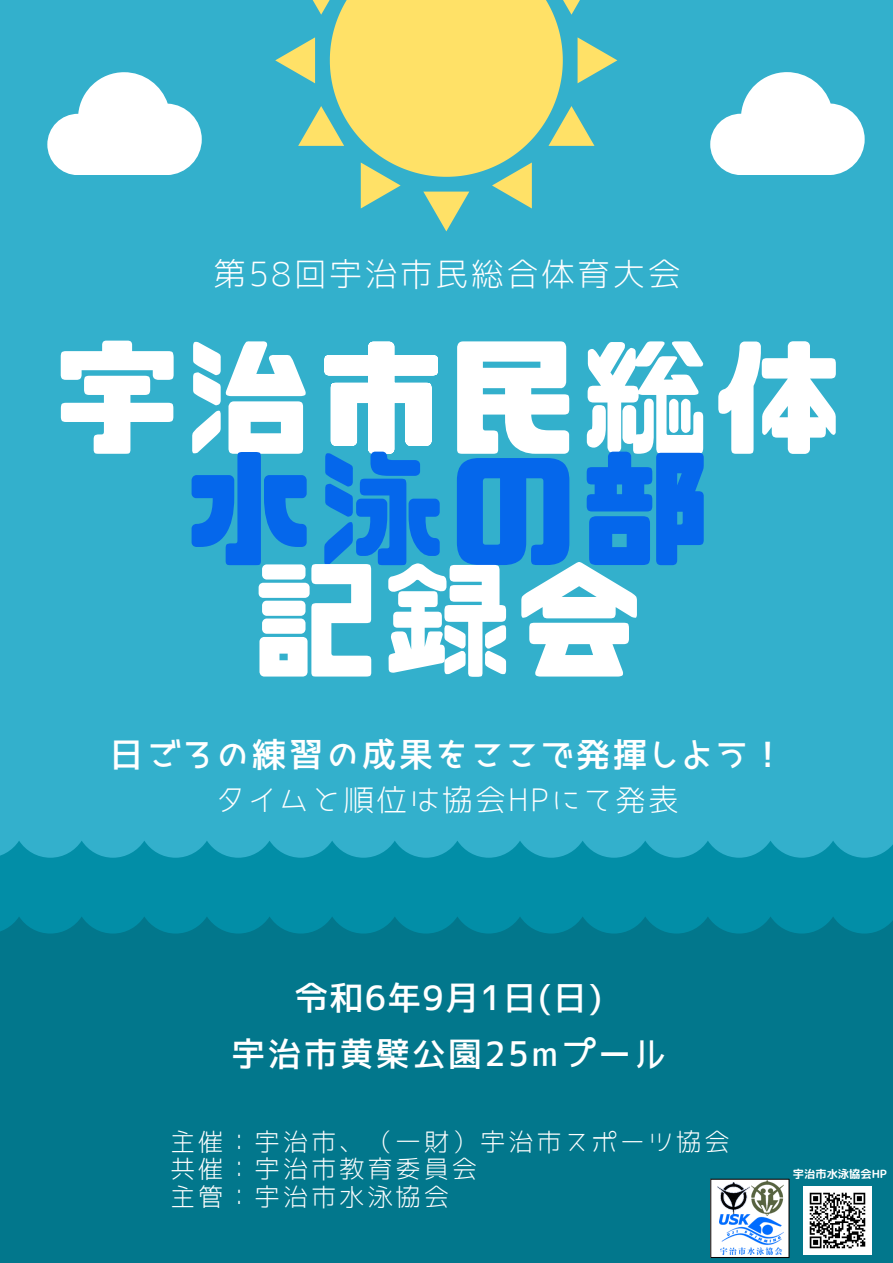
<style>
.page{position:relative;width:893px;height:1263px;background:#33b0cc}
.page>*{position:absolute;margin:0;border:0;box-sizing:border-box;transform-origin:0 0}
.t1{font:128.1px/111.4px "CP Font";letter-spacing:.03em;color:#fff;text-align:center}
.t2{font:34.58px "JK Gothic M";letter-spacing:.07em;color:#fff}
.t3{font:33.75px "JK Gothic M";letter-spacing:.07em;color:#fff}
.t4{font:33.75px "JK Gothic M";letter-spacing:.04em;color:#fff}
.t5{font:33.08px "JK Gothic L";letter-spacing:.07em;color:#fff}
.t6{font:30.75px "JK Gothic L";letter-spacing:.07em;color:#fff}
.t7{font:25.35px/27.6px "JK Gothic L";letter-spacing:.11em;color:#fff}
.t8{font:11.25px "rounded mplus 1 p bold";color:#fff}
.s1{color:#0567eb}
</style>
<div class="page">
<svg style="left:0;top:841px;width:893px;height:75px;fill:#028ea7"></svg>
<div style="left:0;top:916px;width:893px;height:347px;background:#02778c"></div>
<svg style="left:275px;top:0;width:342px;height:231px"></svg>
<svg style="left:710px;top:72px;width:154px;height:103px"></svg>
<svg style="left:47px;top:72px;width:155px;height:103px"></svg>
<img style="left:804px;top:1186px;width:68px;height:68px">
<svg style="left:710px;top:1179px;width:79px;height:79px"></svg>
<img style="left:717px;top:1181px;width:66px;height:35px">
<img style="left:719px;top:1215px;width:64px;height:39px">
<h2 class="t5" style="left:213px;top:258px;width:469px">第58回宇治市民総合体育大会</h2>
<p class="t1" style="left:53px;top:344px;width:789px">宇治市民総体<span class="s1">水泳の部<br></span>記録会</p>
<h3 class="t2" style="left:109px;top:737px;width:677px">日ごろの練習の成果をここで発揮しよう！</h3>
<h3 class="t6" style="left:216px;top:784px;width:465px">タイムと順位は協会HPにて発表</h3>
<h4 class="t4" style="left:294px;top:981px;width:309px">令和6年9月1日(日)</h4>
<p class="t3" style="left:231px;top:1037px;width:437px">宇治市黄檗公園25mプール</p>
<p class="t7" style="left:170px;top:1128px;width:561px">主催：宇治市、（一財）宇治市スポーツ協会共催：宇治市教育委員会<br>主管：宇治市水泳協会</p>
<p class="t8" style="left:793px;top:1166px;width:96px">宇治市水泳協会HP</p>
</div>
